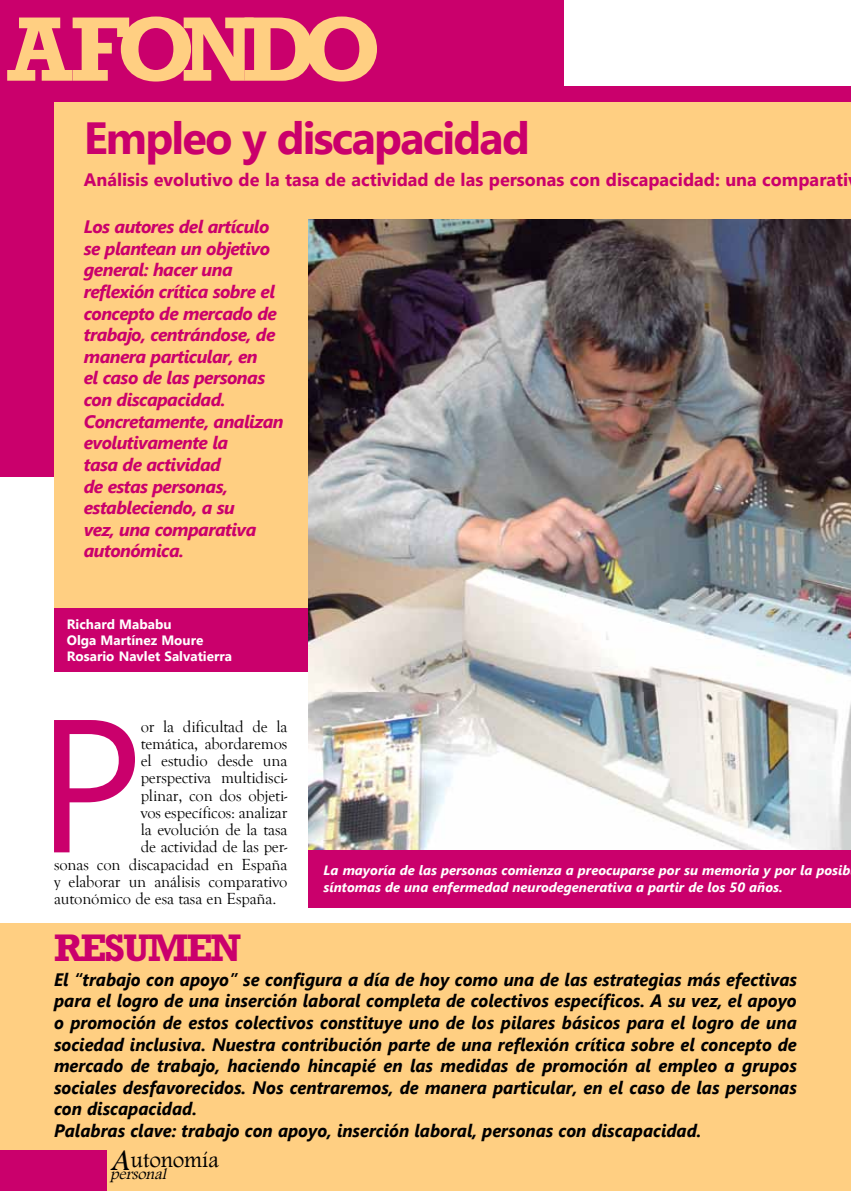
<style>
.page{position:relative;width:851px;height:1191px;background:#fff}
.page>*{position:absolute;margin:0;border:0;box-sizing:border-box;transform-origin:0 0}
.TEXTO{font:189px "Segoe UI";color:#ca006c}
.t1{font:700 93px "Rockwell";letter-spacing:-.15em;color:#ffcf82}
.t2{font:700 45px "Segoe UI";letter-spacing:-.04em;color:#ca006c}
.t3{font:700 39px "Rockwell";letter-spacing:-.05em;color:#ca006c}
.t4{font:italic 30.75px "Footlight MT Light";color:#000}
.t5{font:22.5px "Footlight MT Light";color:#000}
.RESUMEN{font:italic 700 18px/21.6px "Segoe UI";color:#000;text-align:justify;scale:.95 1}
.t6{font:italic 700 18px/21.6px "Segoe UI";letter-spacing:-.03em;color:#ca006c}
.t7{font:700 18px "Segoe UI";color:#ca006c}
.TEXTO-2{font:16.5px "Goudy Old Style T";letter-spacing:-.01em;color:#000}
.t8{font:italic 15.9px "Footlight MT Light";color:#000}
.PIE_DE_FOTO{font:italic 700 13.5px/16.2px "Segoe UI";color:#fff}
.t9{font:700 13.5px "Segoe UI";color:#fff}
</style>
<div class="page">
<div style="left:563px;top:86px;width:287px;height:152px;background:#ca006c"></div>
<div style="left:0;top:0;width:563px;height:476px;background:#ca006c"></div>
<div style="left:0;top:923px;width:850px;height:268px;background:#ffcf82"></div>
<div style="left:54px;top:102px;width:796px;height:511px;background:#ffcf82"></div>
<div style="left:0;top:1150px;width:106px;height:41px;background:#ca006c"></div>
<div style="left:54px;top:608px;width:270px;height:64px;background:#ca006c"></div>
<img style="left:309px;top:219px;width:541px;height:631px">
<div style="left:309px;top:850px;width:541px;height:57px;background:#ca006c"></div>
<p class="t1" style="left:7px;top:-6px;width:375px">A FONDO</p>
<p class="t2" style="left:84px;top:106px;width:447px">Empleo y discapacidad</p>
<p class="t7" style="left:84px;top:167px;width:765px">Análisis evolutivo de la tasa de actividad de las personas con discapacidad: una comparati</p>
<p class="t6" style="left:84px;top:215px;width:201px">Los autores del artículo se plantean un objetivo general: hacer una reflexión crítica sobre el concepto de mercado de trabajo, centrándose, de manera particular, en<br>el caso de las personas con discapacidad.<br>Concretamente, analizan evolutivamente la<br>tasa de actividad<br>de estas personas, estableciendo, a su<br>vez, una comparativa autonómica.</p>
<p class="t9" style="left:67px;top:614px;width:106px">Richard Mababu</p>
<p class="t9" style="left:67px;top:630px;width:138px">Olga Martínez Moure</p>
<p class="t9" style="left:67px;top:647px;width:167px">Rosario Navlet Salvatierra</p>
<p class="TEXTO" style="left:37px;top:654px;width:107px">P</p>
<p class="TEXTO-2" style="left:141px;top:717px;width:148px">or la dificultad de la</p>
<p class="TEXTO-2" style="left:141px;top:734px;width:148px">temática, abordaremos</p>
<p class="TEXTO-2" style="left:141px;top:751px;width:148px">el estudio desde una</p>
<p class="TEXTO-2" style="left:141px;top:769px;width:148px">perspectiva multidisci-</p>
<p class="TEXTO-2" style="left:141px;top:786px;width:148px">plinar, con dos objeti-</p>
<p class="TEXTO-2" style="left:141px;top:803px;width:148px">vos específicos: analizar</p>
<p class="TEXTO-2" style="left:141px;top:820px;width:148px">la evolución de la tasa</p>
<p class="TEXTO-2" style="left:141px;top:838px;width:148px">de actividad de las per-</p>
<p class="TEXTO-2" style="left:54px;top:855px;width:235px">sonas con discapacidad en España</p>
<p class="TEXTO-2" style="left:54px;top:872px;width:235px">y elaborar un análisis comparativo</p>
<p class="TEXTO-2" style="left:54px;top:889px;width:224px">autonómico de esa tasa en España.</p>
<p class="t3" style="left:54px;top:925px;width:189px">RESUMEN</p>
<p class="PIE_DE_FOTO" style="left:323px;top:861px;width:528px">La mayoría de las personas comienza a preocuparse por su memoria y por la posib síntomas de una enfermedad neurodegenerativa a partir de los 50 años.</p>
<p class="RESUMEN" style="left:54px;top:967px;width:783px">El “trabajo con apoyo” se configura a día de hoy como una de las estrategias más efectivas para el logro de una inserción laboral completa de colectivos específicos. A su vez, el apoyo o promoción de estos colectivos constituye uno de los pilares básicos para el logro de una sociedad inclusiva. Nuestra contribución parte de una reflexión crítica sobre el concepto de mercado de trabajo, haciendo hincapié en las medidas de promoción al empleo a grupos sociales desfavorecidos. Nos centraremos, de manera particular, en el caso de las personas con discapacidad.</p>
<p class="RESUMEN" style="left:54px;top:1118px;width:683px">Palabras clave: trabajo con apoyo, inserción laboral, personas con discapacidad.</p>
<p class="t4" style="left:111px;top:1141px;width:27px">A</p>
<p class="t5" style="left:131px;top:1146px;width:90px">utonomía</p>
<p class="t8" style="left:110px;top:1164px;width:61px">personal</p>
</div>
